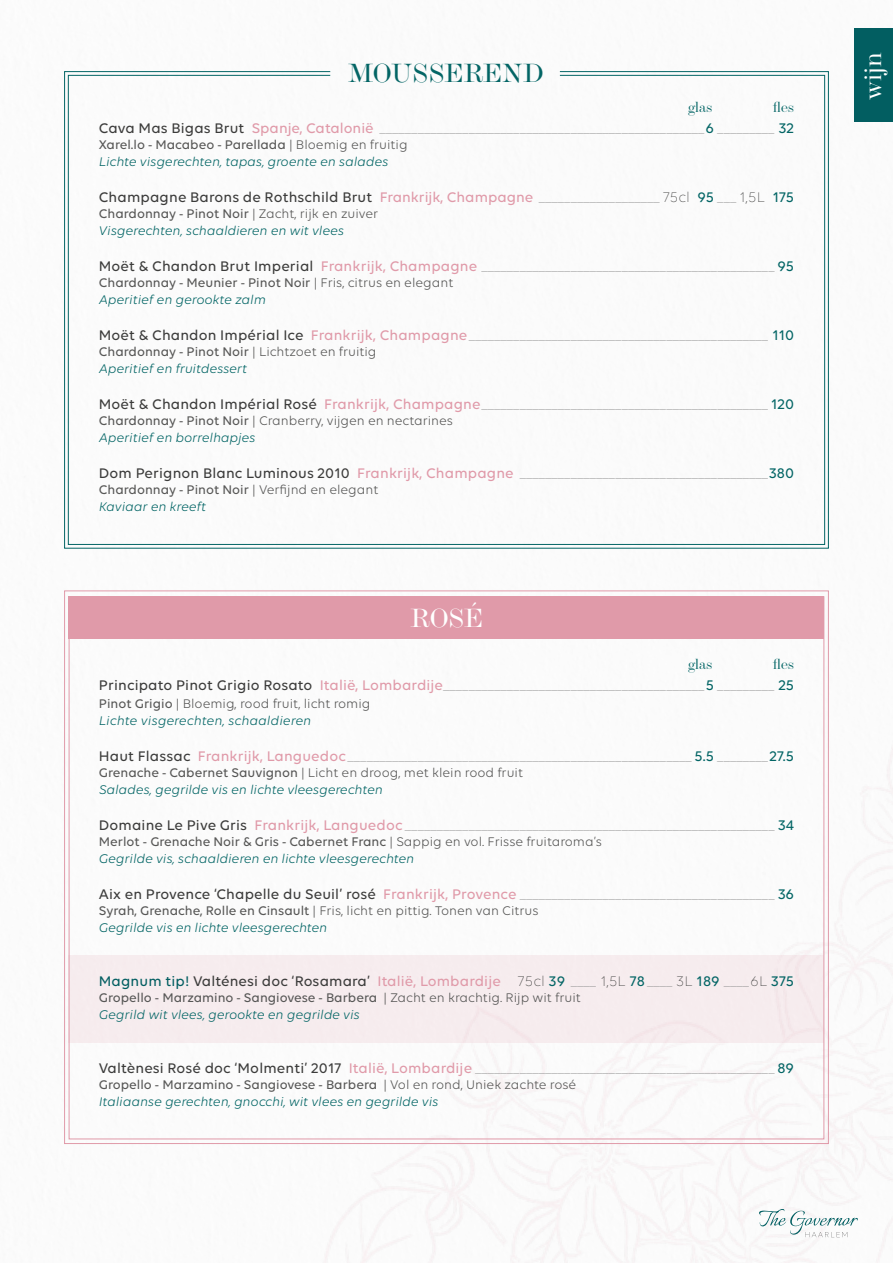
<style>
.page{position:relative;width:893px;height:1263px;background:#fff}
.page>*{position:absolute;margin:0;border:0;box-sizing:border-box;transform-origin:0 0}
.t1{font:27px "Modern MT Pro Display";letter-spacing:.01em;color:#036565}
.t2{font:27px "Modern MT Pro Display";color:#fff}
.t3{font:300 15px "Volte";color:#878787}
.t4{font:500 15px "Volte";letter-spacing:.01em;color:#3c3c3b}
.t5{font:15px "Modern MT Pro Display";letter-spacing:.01em;color:#036565}
.t6{font:italic 13.5px/16.5px "Volte";color:#036565}
.t7{font:500 13.5px/16.5px "Volte";color:#575756}
.t8{font:13.5px/16.5px "Volte";color:#575756}
.s1{font-weight:500;color:#3c3c3b}
.s2{font-weight:500;color:#e09aa9}
.s3{font-weight:500;color:#036565}
.s4{font-weight:500;font-style:normal;color:#575756}
.s5{font-style:normal;color:#575756}
.s6{color:#e09aa9}
.s7{font-weight:300;color:#878787}
.s8{font-weight:300}
.s9{color:#036565}
.s10{font-weight:400}
.s11{font-weight:400;font-style:italic;color:#036565}
.s12{font-weight:500}
.s13{font-style:italic;color:#036565}
.s14{color:#025e61}
</style>
<div class="page">
<div style="left:69px;top:955px;width:755px;height:87px;background:#f6ecee"></div>
<div style="left:855px;top:29px;width:38px;height:93px;background:#025e61"></div>
<svg style="left:64px;top:71px;width:765px;height:478px"></svg>
<div style="left:69px;top:596px;width:755px;height:43px;background:#e09aa9"></div>
<svg style="left:759px;top:1209px;width:99px;height:28px"></svg>
<h1 class="t1" style="left:348px;top:57px;width:197px">MOUSSEREND</h1>
<p class="t3" style="left:99px;top:119px;width:697px"><span class="s1">Cava Mas Bigas Brut</span> <span class="s2">Spanje, Catalonië</span> ___________________________________________________<span class="s3">6</span> _________ <span class="s3">32</span></p>
<p class="t6" style="left:99px;top:136px;width:310px"><span class="s4">Xarel.lo - Macabeo - Parellada</span> <span class="s5">| Bloemig en fruitig<br></span>Lichte visgerechten, tapas, groente en salades</p>
<p class="t4" style="left:99px;top:188px;width:697px">Champagne Barons de Rothschild Brut <span class="s6">Frankrijk, Champagne</span> <span class="s7">___________________</span> <span class="s8">75cl</span> <span class="s9">95</span> <span class="s7">___</span> <span class="s8">1,5L</span> <span class="s9">175</span></p>
<p class="t6" style="left:99px;top:205px;width:281px"><span class="s4">Chardonnay - Pinot Noir</span> <span class="s5">| Zacht, rijk en zuiver<br></span>Visgerechten, schaaldieren en wit vlees</p>
<p class="t3" style="left:99px;top:257px;width:697px"><span class="s1">Moët &amp; Chandon Brut Imperial</span> <span class="s2">Frankrijk, Champagne</span> ______________________________________________ <span class="s3">95</span></p>
<p class="t7" style="left:99px;top:274px;width:356px">Chardonnay - Meunier - Pinot Noir <span class="s10">| Fris, citrus en elegant<br></span><span class="s11">Aperitief en gerookte zalm</span></p>
<p class="t3" style="left:99px;top:326px;width:697px"><span class="s1">Moët &amp; Chandon Impérial Ice</span> <span class="s2">Frankrijk, Champagne</span>_______________________________________________ <span class="s3">110</span></p>
<p class="t6" style="left:99px;top:343px;width:279px"><span class="s4">Chardonnay - Pinot Noir</span> <span class="s5">| Lichtzoet en fruitig<br></span>Aperitief en fruitdessert</p>
<p class="t3" style="left:99px;top:395px;width:697px"><span class="s1">Moët &amp; Chandon Impérial Rosé</span> <span class="s2">Frankrijk, Champagne</span>_____________________________________________ <span class="s3">120</span></p>
<p class="t8" style="left:99px;top:412px;width:355px"><span class="s12">Chardonnay - Pinot Noir</span> | Cranberry, vijgen en nectarines<br><span class="s13">Aperitief en borrelhapjes</span></p>
<p class="t3" style="left:99px;top:464px;width:697px"><span class="s1">Dom Perignon Blanc Luminous 2010</span> <span class="s2">Frankrijk, Champagne</span> _______________________________________<span class="s3">380</span></p>
<p class="t7" style="left:99px;top:481px;width:281px">Chardonnay - Pinot Noir <span class="s10">| Verfijnd en elegant<br></span><span class="s11">Kaviaar en kreeft</span></p>
<p class="t5" style="left:688px;top:97px;width:26px">glas</p>
<p class="t5" style="left:773px;top:97px;width:23px">fles</p>
<h1 class="t2" style="left:410px;top:602px;width:74px">ROSÉ</h1>
<p class="t5" style="left:688px;top:655px;width:26px">glas</p>
<p class="t5" style="left:773px;top:655px;width:23px">fles</p>
<p class="t3" style="left:99px;top:677px;width:697px"><span class="s1">Principato Pinot Grigio Rosato</span> <span class="s2">Italië, Lombardije</span>_________________________________________<span class="s3">5</span> _________ <span class="s3">25</span></p>
<p class="t6" style="left:99px;top:695px;width:273px"><span class="s4">Pinot Grigio</span> <span class="s5">| Bloemig, rood fruit, licht romig<br></span>Lichte visgerechten, schaaldieren</p>
<p class="t3" style="left:99px;top:747px;width:697px"><span class="s1">Haut Flassac</span> <span class="s2">Frankrijk, Languedoc</span>______________________________________________________ <span class="s3">5.5</span> ________<span class="s3">27.5</span></p>
<p class="t6" style="left:99px;top:764px;width:426px"><span class="s4">Grenache - Cabernet Sauvignon</span> <span class="s5">| Licht en droog, met klein rood fruit<br></span>Salades, gegrilde vis en lichte vleesgerechten</p>
<p class="t3" style="left:99px;top:816px;width:697px"><span class="s1">Domaine Le Pive Gris</span> <span class="s2">Frankrijk, Languedoc</span> __________________________________________________________ <span class="s3">34</span></p>
<p class="t6" style="left:99px;top:833px;width:504px"><span class="s4">Merlot - Grenache Noir &amp; Gris - Cabernet Franc</span> <span class="s5">| Sappig en vol. Frisse fruitaroma’s<br></span>Gegrilde vis, schaaldieren en lichte vleesgerechten</p>
<p class="t3" style="left:99px;top:885px;width:697px"><span class="s1">Aix en Provence ‘Chapelle du Seuil’ rosé</span> <span class="s2">Frankrijk, Provence</span> ________________________________________ <span class="s3">36</span></p>
<p class="t8" style="left:99px;top:902px;width:441px"><span class="s12">Syrah, Grenache, Rolle en Cinsault</span> | Fris, licht en pittig. Tonen van Citrus<br><span class="s13">Gegrilde vis en lichte vleesgerechten</span></p>
<p class="t4" style="left:99px;top:972px;width:697px"><span class="s14">Magnum tip!</span> Valténesi doc ‘Rosamara’ <span class="s6">Italië, Lombardije</span> <span class="s8">75cl</span> <span class="s9">39</span> <span class="s7">____</span> <span class="s8">1,5L</span> <span class="s9">78</span> <span class="s7">____</span> <span class="s8">3L</span> <span class="s9">189</span> <span class="s7">____</span><span class="s8">6L</span> <span class="s9">375</span></p>
<p class="t7" style="left:99px;top:989px;width:483px">Gropello - Marzamino - Sangiovese - Barbera <span class="s10">| Zacht en krachtig. Rijp wit fruit<br></span><span class="s11">Gegrild wit vlees, gerookte en gegrilde vis</span></p>
<p class="t3" style="left:99px;top:1059px;width:697px"><span class="s1">Valtènesi Rosé doc ‘Molmenti’ 2017</span> <span class="s2">Italië, Lombardije</span> _______________________________________________ <span class="s3">89</span></p>
<p class="t6" style="left:99px;top:1076px;width:479px"><span class="s4">Gropello - Marzamino - Sangiovese - Barbera</span> <span class="s5">| Vol en rond, Uniek zachte rosé<br></span>Italiaanse gerechten, gnocchi, wit vlees en gegrilde vis</p>
<h1 class="t2" style="left:856px;top:100px;width:49px;rotate:-90deg">wijn</h1>
</div>
